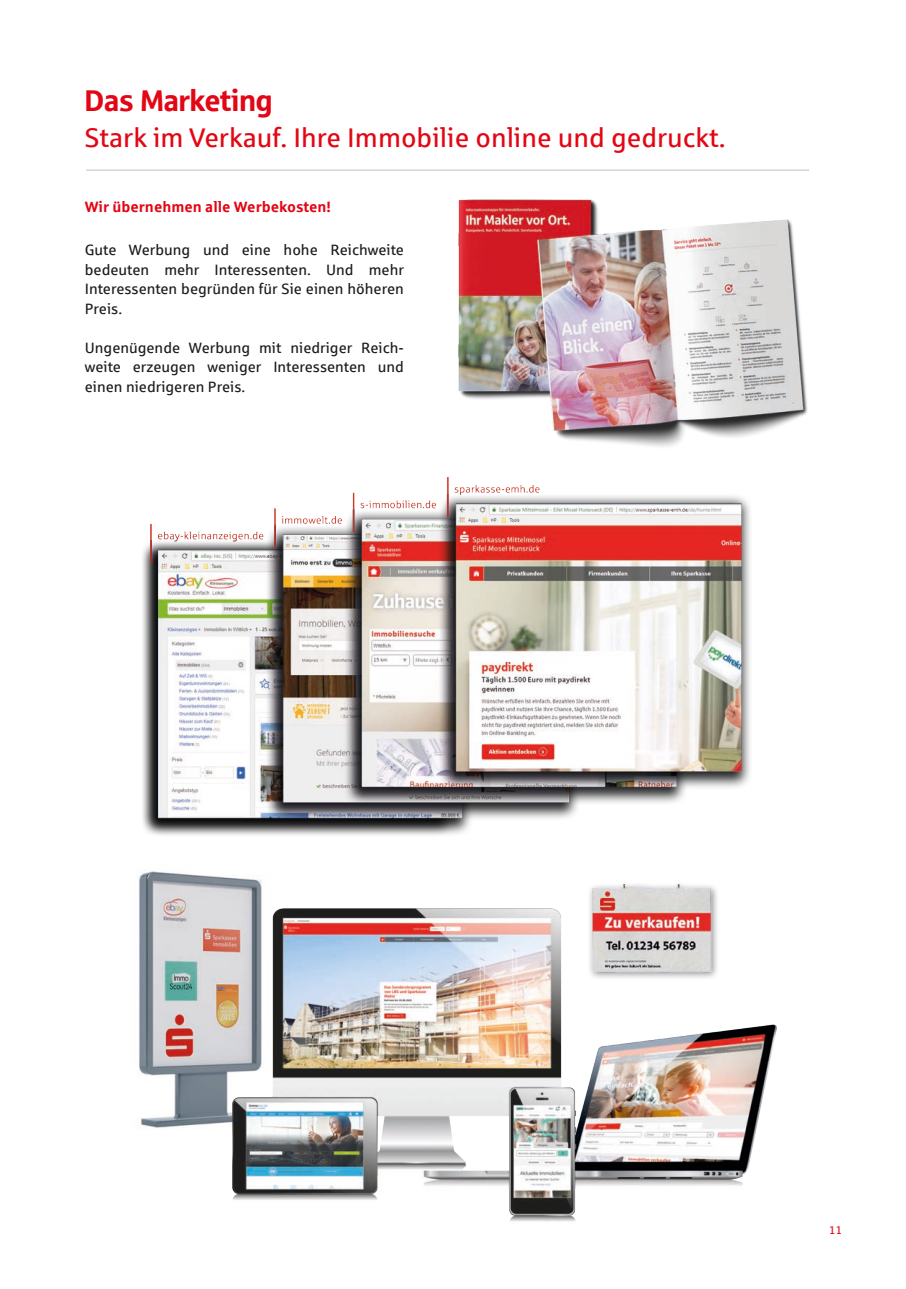
<style>
.page{position:relative;width:906px;height:1289px;background:#fff}
.page>*{position:absolute;margin:0;border:0;box-sizing:border-box;transform-origin:0 0}
.t1{font:30px "Sparkasse Head";color:#e30614}
.t2{font:27px "Sparkasse Rg";color:#e30614}
.Fliesstext{font:15px/19.5px "Sparkasse Rg";color:#1d1d1b;text-align:justify}
.Zwischentitel{font:700 15px "Sparkasse Rg";color:#e30614}
.t3{font:11.25px "Sparkasse Rg";color:#e30614}
</style>
<div class="page">
<hr style="left:86px;top:169px;width:723px;height:2px;background:#d3d3d5">
<img style="left:386px;top:169px;width:423px;height:278px">
<img style="left:139px;top:871px;width:125px;height:274px">
<img style="left:233px;top:908px;width:543px;height:314px">
<div style="left:587px;top:879px;width:132px;height:102px;background:#1d1d1b;opacity:.5"></div>
<img style="left:587px;top:884px;width:128px;height:109px">
<img style="left:142px;top:478px;width:608px;height:357px">
<p class="t1" style="left:85px;top:81px;width:189px">Das Marketing</p>
<p class="t2" style="left:85px;top:121px;width:642px">Stark im Verkauf. Ihre Immobilie online und gedruckt.</p>
<p class="Zwischentitel" style="left:85px;top:197px;width:247px">Wir übernehmen alle Werbekosten!</p>
<p class="Fliesstext" style="left:85px;top:240px;width:321px">Gute Werbung und eine hohe Reichweite bedeuten mehr Interessenten. Und mehr Interessenten begründen für Sie einen höheren Preis.</p>
<p class="Fliesstext" style="left:85px;top:337px;width:320px">Ungenügende Werbung mit niedriger Reich&shy;weite erzeugen weniger Interessenten und einen niedrigeren Preis.</p>
<p class="t3" style="left:829px;top:1222px;width:14px">11</p>
</div>
